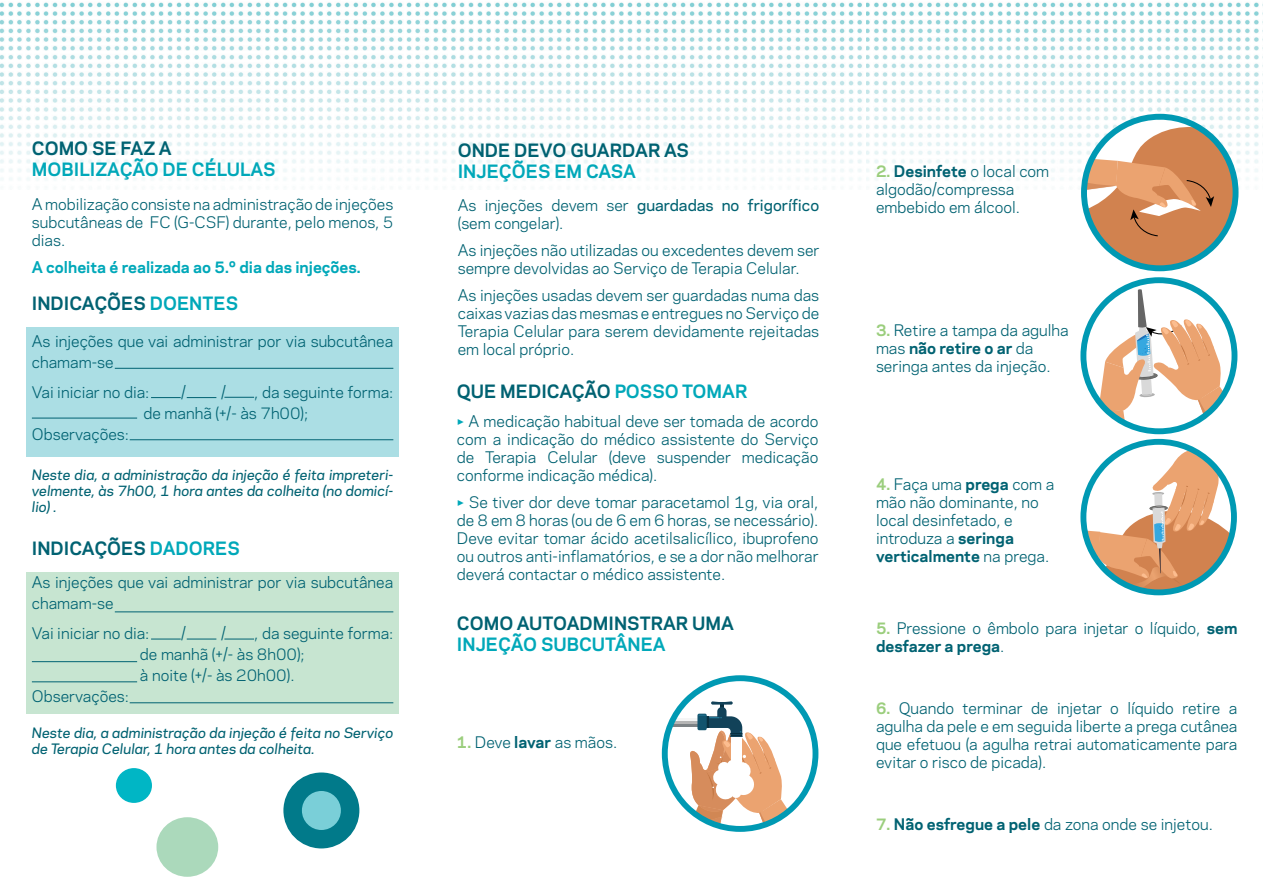
<style>
.page{position:relative;width:1263px;height:893px;background:#fff}
.page>*{position:absolute;margin:0;border:0;box-sizing:border-box;transform-origin:0 0}
.t1{font:700 17.25px "Galaxie Polaris";color:#006272}
.t2{font:700 17.25px "Galaxie Polaris";color:#00a8b9}
.t3{font:15px/18px "Galaxie Polaris";color:#006272;text-align:justify}
.t4{font:700 15px "Galaxie Polaris";color:#006272}
.t5{font:700 15px "Galaxie Polaris";color:#00a8b9}
.t6{font:italic 500 13.5px/16.2px "Galaxie Polaris";color:#006272;text-align:justify}
.s1{color:#00a8b9}
.s2{font-weight:500}
.s3{font-weight:700;color:#9bce7d}
.s4{font-weight:700}
.s5{color:#9bce7d}
.s6{font-weight:400}
</style>
<div class="page">
<img style="left:866px;top:2px;width:397px;height:187px">
<img style="left:0;top:2px;width:862px;height:179px">
<div style="left:156px;top:817px;width:62px;height:60px;background:#abd9bb;border-radius:50%"></div>
<div style="left:283px;top:772px;width:76px;height:76px;background:#017a8a;border-radius:50%"></div>
<div style="left:302px;top:791px;width:39px;height:39px;background:#7acfd8;border-radius:50%"></div>
<div style="left:116px;top:768px;width:36px;height:35px;background:#00b6c5;border-radius:50%"></div>
<div style="left:27px;top:572px;width:372px;height:142px;background:#c7e5d1"></div>
<hr style="left:115px;top:611px;width:278px;height:1px;background:#006272">
<hr style="left:130px;top:702px;width:263px;height:1px;background:#006272">
<hr style="left:32px;top:661px;width:105px;height:1px;background:#006272">
<hr style="left:32px;top:681px;width:105px;height:1px;background:#006272">
<hr style="left:151px;top:639px;width:30px;height:1px;background:#006272">
<svg style="left:187px;top:639px;width:29px;height:1px"></svg>
<hr style="left:224px;top:639px;width:30px;height:1px;background:#006272">
<div style="left:27px;top:327px;width:372px;height:130px;background:#abdee4"></div>
<hr style="left:115px;top:368px;width:278px;height:1px;background:#006272">
<hr style="left:130px;top:439px;width:263px;height:1px;background:#006272">
<hr style="left:32px;top:418px;width:105px;height:1px;background:#006272">
<hr style="left:151px;top:397px;width:30px;height:1px;background:#006272">
<svg style="left:187px;top:397px;width:29px;height:1px"></svg>
<hr style="left:224px;top:397px;width:30px;height:1px;background:#006272">
<svg style="left:662px;top:675px;width:156px;height:157px"></svg>
<svg style="left:1081px;top:114px;width:157px;height:157px"></svg>
<svg style="left:1080px;top:277px;width:157px;height:318px"></svg>
<p class="t1" style="left:32px;top:136px;width:141px">COMO SE FAZ A</p>
<p class="t2" style="left:32px;top:156px;width:245px">MOBILIZAÇÃO DE CÉLULAS</p>
<p class="t3" style="left:32px;top:194px;width:363px">A mobilização consiste na administração de injeções subcutâneas de FC (G-CSF) durante, pelo menos, 5 dias.</p>
<p class="t5" style="left:32px;top:256px;width:330px">A colheita é realizada ao 5.º dia das injeções.</p>
<p class="t1" style="left:32px;top:291px;width:208px">INDICAÇÕES <span class="s1">DOENTES</span></p>
<p class="t3" style="left:32px;top:330px;width:363px;line-height:21px">As injeções que vai administrar por via subcutânea chamam-se</p>
<p class="t3" style="left:32px;top:382px;width:119px">Vai iniciar no dia:</p>
<p class="t3" style="left:181px;top:382px;width:6px">/</p>
<p class="t3" style="left:221px;top:382px;width:6px">/</p>
<p class="t3" style="left:254px;top:382px;width:141px">, da seguinte forma:</p>
<p class="t3" style="left:143px;top:403px;width:166px">de manhã (+/- às 7h00);</p>
<p class="t3" style="left:32px;top:424px;width:99px">Observações:</p>
<p class="t6" style="left:32px;top:466px;width:363px">Neste dia, a administração da injeção é feita impreteri&shy;velmente, às 7h00, 1 hora antes da colheita (no domicí&shy;lio) .</p>
<p class="t1" style="left:32px;top:535px;width:210px">INDICAÇÕES <span class="s1">DADORES</span></p>
<p class="t3" style="left:32px;top:571px;width:363px;line-height:21px">As injeções que vai administrar por via subcutânea chamam-se</p>
<p class="t3" style="left:32px;top:624px;width:119px">Vai iniciar no dia:</p>
<p class="t3" style="left:181px;top:624px;width:6px">/</p>
<p class="t3" style="left:221px;top:624px;width:6px">/</p>
<p class="t3" style="left:254px;top:624px;width:141px">, da seguinte forma:</p>
<p class="t3" style="left:140px;top:645px;width:166px">de manhã (+/- às 8h00);</p>
<p class="t3" style="left:140px;top:666px;width:156px">à noite (+/- às 20h00).</p>
<p class="t3" style="left:32px;top:687px;width:99px">Observações:</p>
<p class="t6" style="left:32px;top:724px;width:363px">Neste dia, a administração da injeção é feita no Serviço de Terapia Celular, 1 hora antes da colheita.</p>
<p class="t1" style="left:458px;top:137px;width:233px">ONDE DEVO GUARDAR AS</p>
<p class="t2" style="left:458px;top:158px;width:180px">INJEÇÕES EM CASA</p>
<p class="t3" style="left:458px;top:196px;width:363px">As injeções devem ser <span class="s2">guardadas no frigorífico </span>(sem congelar).</p>
<p class="t3" style="left:458px;top:241px;width:363px">As injeções não utilizadas ou excedentes devem ser sempre devolvidas ao Serviço de Terapia Celular.</p>
<p class="t3" style="left:458px;top:286px;width:363px">As injeções usadas devem ser guardadas numa das caixas vazias das mesmas e entregues no Serviço de Terapia Celular para serem devidamente rejeitadas em local próprio.</p>
<p class="t1" style="left:457px;top:378px;width:292px">QUE MEDICAÇÃO <span class="s1">POSSO TOMAR</span></p>
<p class="t3" style="left:457px;top:412px;width:363px"><span class="s1">✓</span> A medicação habitual deve ser tomada de acordo com a indicação do médico assistente do Serviço de Terapia Celular (deve suspender medicação conforme indicação médica).</p>
<p class="t3" style="left:457px;top:493px;width:363px"><span class="s1">✓</span> Se tiver dor deve tomar paracetamol 1g, via oral, de 8 em 8 horas (ou de 6 em 6 horas, se necessário).<br>Deve evitar tomar ácido acetilsalicílico, ibuprofeno ou outros anti-inflamatórios, e se a dor não melhorar deverá contactar o médico assistente.</p>
<p class="t1" style="left:457px;top:611px;width:278px">COMO AUTOADMINSTRAR UMA</p>
<p class="t2" style="left:457px;top:631px;width:210px">INJEÇÃO SUBCUTÂNEA</p>
<p class="t3" style="left:457px;top:733px;width:162px"><span class="s3">1.</span> Deve <span class="s4">lavar</span> as mãos.</p>
<p class="t4" style="left:876px;top:160px;width:175px"><span class="s5">2.</span> Desinfete <span class="s6">o local com</span></p>
<p class="t3" style="left:876px;top:179px;width:140px">algodão/compressa</p>
<p class="t3" style="left:876px;top:197px;width:145px">embebido em álcool.</p>
<p class="t3" style="left:876px;top:320px;width:194px"><span class="s3">3.</span> Retire a tampa da agulha</p>
<p class="t4" style="left:876px;top:337px;width:159px"><span class="s6">mas</span> não retire o ar <span class="s6">da</span></p>
<p class="t3" style="left:876px;top:356px;width:176px">seringa antes da injeção.</p>
<p class="t3" style="left:876px;top:474px;width:180px"><span class="s3">4.</span> Faça uma <span class="s4">prega</span> com a</p>
<p class="t3" style="left:876px;top:492px;width:164px">mão não dominante, no</p>
<p class="t3" style="left:876px;top:510px;width:138px">local desinfetado, e</p>
<p class="t3" style="left:876px;top:528px;width:139px">introduza a <span class="s4">seringa</span></p>
<p class="t4" style="left:876px;top:545px;width:175px">verticalmente <span class="s6">na prega.</span></p>
<p class="t3" style="left:876px;top:618px;width:363px"><span class="s3">5.</span> Pressione o êmbolo para injetar o líquido, <span class="s4">sem desfazer a prega</span>.</p>
<p class="t3" style="left:876px;top:698px;width:363px"><span class="s3">6.</span> Quando terminar de injetar o líquido retire a agulha da pele e em seguida liberte a prega cutânea que efetuou (a agulha retrai automaticamente para evitar o risco de picada).</p>
<p class="t3" style="left:876px;top:815px;width:338px"><span class="s3">7.</span> <span class="s4">Não esfregue a pele</span> da zona onde se injetou.</p>
</div>
